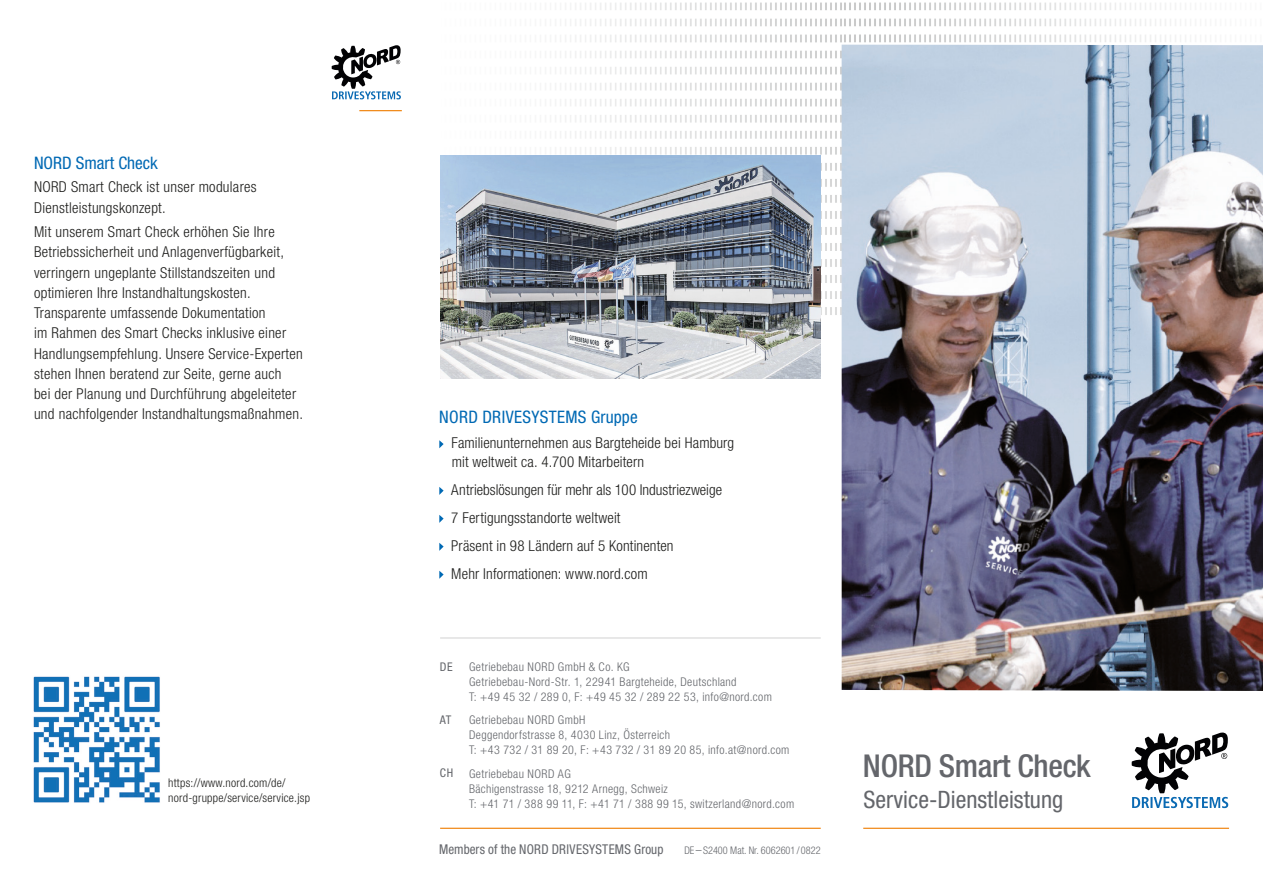
<style>
.page{position:relative;width:1263px;height:893px;background:#fff}
.page>*{position:absolute;margin:0;border:0;box-sizing:border-box;transform-origin:0 0}
.t1{font:500 condensed 31.5px "Helvetica Neue LT Std";letter-spacing:-.01em;color:#64666b}
.t2{font:condensed 24px "Helvetica Neue LT Std";color:#64666b}
.t3{font:condensed 17.25px "Helvetica Neue LT Std";letter-spacing:.01em;color:#0069b4}
.t4{font:300 condensed 15px/18.6px "Helvetica Neue LT Std";letter-spacing:.02em;color:#1d1d1b}
.t5{font:300 condensed 15px "Helvetica Neue LT Std";color:#1d1d1b}
.t6{font:condensed 13.5px "Helvetica Neue LT Std";letter-spacing:.015em;color:#64666b}
.t7{font:300 condensed 12px/15px "Helvetica Neue LT Std";letter-spacing:.03em;color:#64666b}
.t8{font:300 condensed 12px/15px "Helvetica Neue LT Std";letter-spacing:.02em;color:#1d1d1b}
.t9{font:condensed 12px "Helvetica Neue LT Std";color:#64666b}
.t10{font:300 condensed 10.5px "Helvetica Neue LT Std";color:#64666b}
.s1{font-size:12px}
</style>
<div class="page">
<img style="left:441px;top:2px;width:401px;height:317px">
<img style="left:842px;top:2px;width:349px;height:43px">
<svg style="left:1132px;top:732px;width:96px;height:76px"></svg>
<hr style="left:440px;top:828px;width:381px;height:1px;background:#ef7d00">
<hr style="left:359px;top:110px;width:43px;height:1px;background:#ef7d00">
<hr style="left:863px;top:828px;width:366px;height:1px;background:#ef7d00">
<svg style="left:439px;top:440px;width:5px;height:8px"></svg>
<svg style="left:439px;top:487px;width:5px;height:8px"></svg>
<svg style="left:439px;top:515px;width:5px;height:8px"></svg>
<svg style="left:439px;top:543px;width:5px;height:8px"></svg>
<svg style="left:439px;top:571px;width:5px;height:8px"></svg>
<svg style="left:332px;top:45px;width:69px;height:54px"></svg>
<img style="left:440px;top:156px;width:381px;height:223px">
<hr style="left:440px;top:638px;width:381px;height:1px;background:#d1d1d1">
<img style="left:33px;top:676px;width:127px;height:127px">
<img style="left:842px;top:45px;width:421px;height:646px">
<p class="t3" style="left:34px;top:152px;width:125px">NORD Smart Check</p>
<p class="t4" style="left:34px;top:178px;width:224px">NORD Smart Check ist unser modulares</p>
<p class="t4" style="left:34px;top:198px;width:133px">Dienstleistungskonzept.</p>
<p class="t4" style="left:34px;top:222px;width:242px">Mit unserem Smart Check erhöhen Sie Ihre</p>
<p class="t4" style="left:34px;top:243px;width:251px">Betriebssicherheit und Anlagenverfügbarkeit,</p>
<p class="t4" style="left:34px;top:263px;width:242px">verringern ungeplante Stillstandszeiten und</p>
<p class="t4" style="left:34px;top:283px;width:218px">optimieren Ihre Instandhaltungskosten.</p>
<p class="t4" style="left:34px;top:303px;width:233px">Transparente umfassende Dokumentation</p>
<p class="t4" style="left:34px;top:324px;width:254px">im Rahmen des Smart Checks inklusive einer</p>
<p class="t4" style="left:34px;top:344px;width:270px">Handlungsempfehlung. Unsere Service-Experten</p>
<p class="t4" style="left:34px;top:364px;width:249px">stehen Ihnen beratend zur Seite, gerne auch</p>
<p class="t4" style="left:34px;top:384px;width:264px">bei der Planung und Durchführung abgeleiteter</p>
<p class="t4" style="left:34px;top:405px;width:271px">und nachfolgender Instandhaltungsmaßnahmen.</p>
<p class="t8" style="left:168px;top:775px;width:143px">https://www.nord.com/de/ nord-gruppe/service/service.jsp</p>
<p class="t3" style="left:439px;top:407px;width:200px">NORD DRIVESYSTEMS Gruppe</p>
<p class="t4" style="left:451px;top:434px;width:284px">Familienunternehmen aus Bargteheide bei Hamburg mit weltweit ca. 4.700 Mitarbeitern</p>
<p class="t5" style="left:451px;top:481px;width:272px">Antriebslösungen für mehr als 100 Industriezweige</p>
<p class="t4" style="left:451px;top:508px;width:171px">7 Fertigungsstandorte weltweit</p>
<p class="t4" style="left:451px;top:536px;width:224px">Präsent in 98 Ländern auf 5 Kontinenten</p>
<p class="t4" style="left:451px;top:564px;width:198px">Mehr Informationen: www.nord.com</p>
<p class="t9" style="left:440px;top:659px;width:14px">DE</p>
<p class="t9" style="left:440px;top:712px;width:13px">AT</p>
<p class="t9" style="left:440px;top:766px;width:15px">CH</p>
<p class="t7" style="left:469px;top:659px;width:304px">Getriebebau NORD GmbH &amp; Co. KG<br>Getriebebau-Nord-Str. 1, 22941 Bargteheide, Deutschland<br>T: +49 45 32 / 289 0, F: +49 45 32 / 289 22 53, info@nord.com</p>
<p class="t7" style="left:469px;top:712px;width:203px">Getriebebau NORD GmbH<br>Deggendorfstrasse 8, 4030 Linz, Österreich</p>
<p class="t7" style="left:469px;top:742px;width:322px">T: +43 732 / 31 89 20, F: +43 732 / 31 89 20 85, info.at@nord.com</p>
<p class="t7" style="left:469px;top:766px;width:327px">Getriebebau NORD AG<br>Bächigenstrasse 18, 9212 Arnegg, Schweiz<br>T: +41 71 / 388 99 11, F: +41 71 / 388 99 15, switzerland@nord.com</p>
<p class="t6" style="left:439px;top:841px;width:226px">Members of the NORD DRIVESYSTEMS Group</p>
<p class="t10" style="left:684px;top:844px;width:138px">DE<span class="s1">–</span>S2400 Mat. Nr. 6062601 / 0822</p>
<p class="t1" style="left:863px;top:747px;width:229px">NORD Smart Check</p>
<p class="t2" style="left:863px;top:785px;width:201px">Service-Dienstleistung</p>
</div>
